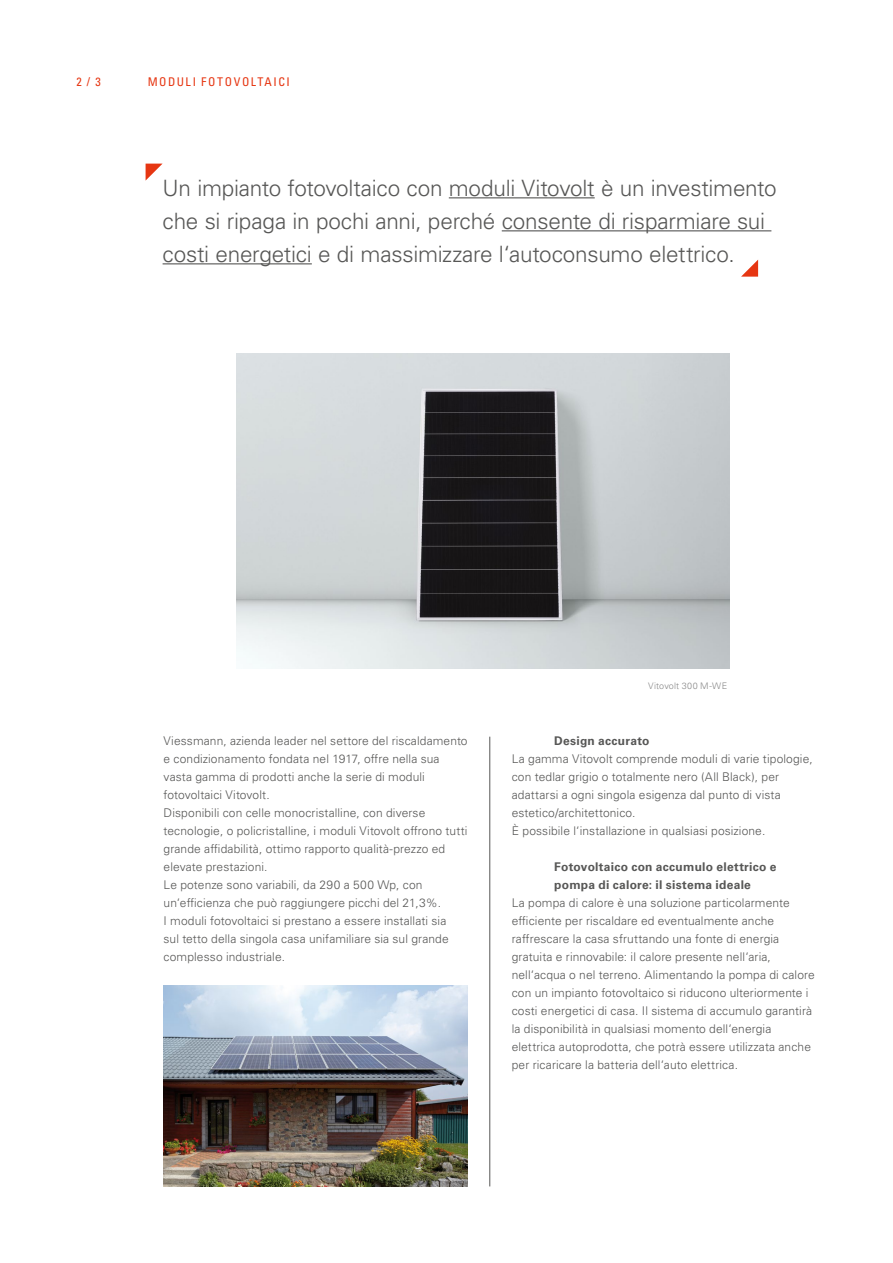
<style>
.page{position:relative;width:893px;height:1263px;background:#fff}
.page>*{position:absolute;margin:0;border:0;box-sizing:border-box;transform-origin:0 0}
.t1{font:300 22.5px/33px "Univers LTCYR 45";letter-spacing:-.01em;color:#575756}
.t2{font:300 12px/18px "Univers LTCYR 45";letter-spacing:.01em;color:#575756}
.t3{font:700 12px/18px "Univers LTCYR 65";letter-spacing:.02em;color:#575756}
.t4{font:condensed 12px "Univers LTCYR 57";letter-spacing:.125em;color:#e63612}
.t5{font:300 9px "Univers LTCYR 45";letter-spacing:.02em;color:#878787}
</style>
<div class="page">
<img style="left:164px;top:985px;width:304px;height:201px">
<hr style="left:489px;top:737px;width:1px;height:449px;background:#575756">
<hr style="left:449px;top:197px;width:146px;height:1px;background:#575756">
<hr style="left:502px;top:230px;width:269px;height:1px;background:#575756">
<hr style="left:163px;top:263px;width:149px;height:1px;background:#575756">
<svg style="left:146px;top:164px;width:16px;height:16px"></svg>
<svg style="left:741px;top:260px;width:17px;height:17px"></svg>
<img style="left:237px;top:354px;width:492px;height:314px">
<p class="t4" style="left:77px;top:74px;width:26px">2 / 3</p>
<p class="t4" style="left:148px;top:74px;width:144px">MODULI FOTOVOLTAICI</p>
<h1 class="t1" style="left:163px;top:171px;width:616px">Un impianto fotovoltaico con moduli Vitovolt è un investimento che si ripaga in pochi anni, perché consente di risparmiare sui costi energetici e di massimizzare l‘autoconsumo elettrico.</h1>
<p class="t2" style="left:164px;top:732px;width:306px">Viessmann, azienda leader nel settore del riscaldamento e condizionamento fondata nel 1917, offre nella sua vasta gamma di prodotti anche la serie di moduli fotovoltaici Vitovolt.<br>Disponibili con celle monocristalline, con diverse tecnologie, o policristalline, i moduli Vitovolt offrono tutti grande affidabilità, ottimo rapporto qualità-prezzo ed elevate prestazioni.<br>Le potenze sono variabili, da 290 a 500 Wp, con un‘efficienza che può raggiungere picchi del 21,3%.<br>I moduli fotovoltaici si prestano a essere installati sia<br>sul tetto della singola casa unifamiliare sia sul grande complesso industriale.</p>
<p class="t5" style="left:648px;top:680px;width:80px">Vitovolt 300 M-WE</p>
<p class="t3" style="left:554px;top:731px;width:97px">Design accurato</p>
<p class="t2" style="left:512px;top:750px;width:302px">La gamma Vitovolt comprende moduli di varie tipologie, con tedlar grigio o totalmente nero (All Black), per adattarsi a ogni singola esigenza dal punto di vista estetico/architettonico.<br>È possibile l‘installazione in qualsiasi posizione.</p>
<p class="t3" style="left:554px;top:857px;width:224px">Fotovoltaico con accumulo elettrico e pompa di calore: il sistema ideale</p>
<p class="t2" style="left:512px;top:894px;width:304px">La pompa di calore è una soluzione particolarmente efficiente per riscaldare ed eventualmente anche raffrescare la casa sfruttando una fonte di energia gratuita e rinnovabile: il calore presente nell‘aria, nell‘acqua o nel terreno. Alimentando la pompa di calore con un impianto fotovoltaico si riducono ulteriormente i costi energetici di casa. Il sistema di accumulo garantirà la disponibilità in qualsiasi momento dell‘energia elettrica autoprodotta, che potrà essere utilizzata anche per ricaricare la batteria dell‘auto elettrica.</p>
</div>
